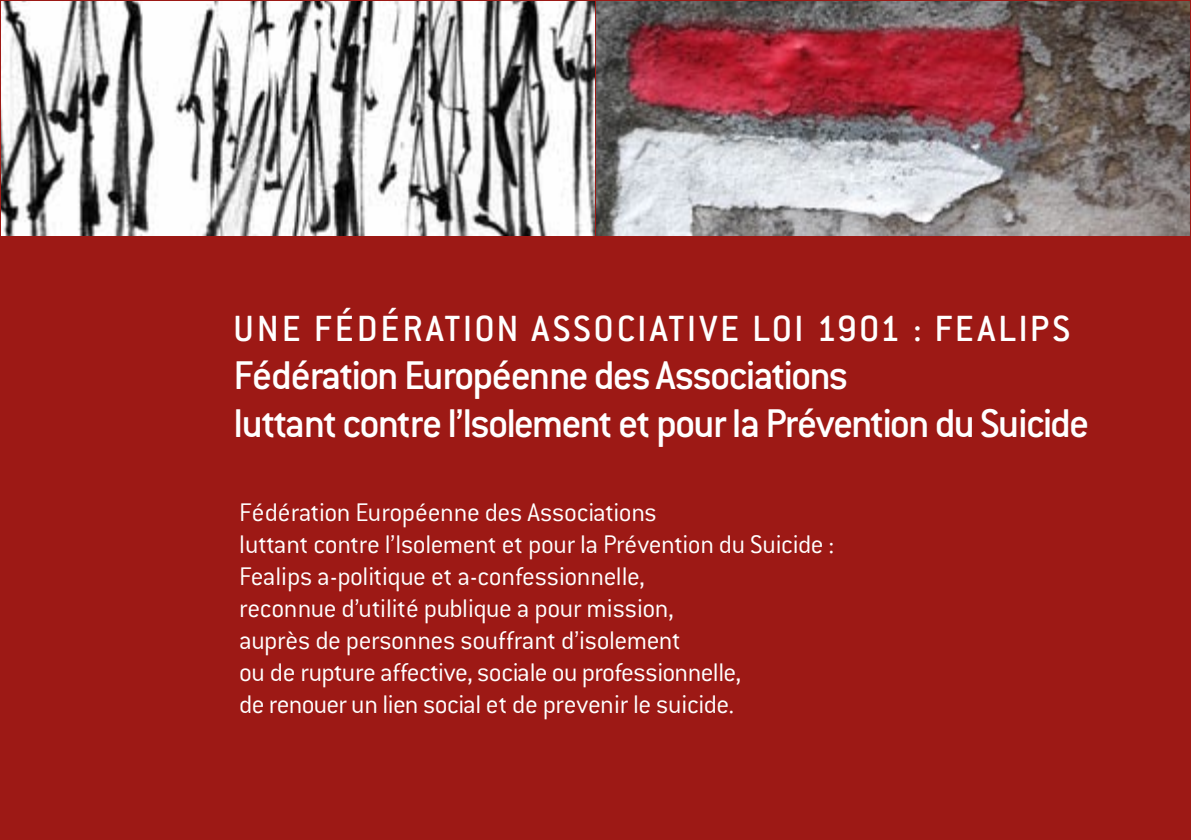
<style>
.page{position:relative;width:1191px;height:840px;background:#fff}
.page>*{position:absolute;margin:0;border:0;box-sizing:border-box;transform-origin:0 0}
.t1{font:500 44px/48px "Conduit ITC";letter-spacing:-.045em;color:#fff}
.t2{font:500 40px "Conduit ITC";letter-spacing:.07em;color:#fff}
.t3{font:300 28px/32px "Conduit ITC";letter-spacing:-.015em;color:#fff}
</style>
<div class="page">
<div style="left:0;top:0;width:1191px;height:839px;background:#9d1915"></div>
<img style="left:1px;top:1px;width:593px;height:234px">
<img style="left:596px;top:1px;width:594px;height:234px">
<h2 class="t2" style="left:233px;top:305px;width:838px">UNE FÉDÉRATION ASSOCIATIVE LOI 1901 : FEALIPS</h2>
<h1 class="t1" style="left:233px;top:350px;width:857px">Fédération Européenne des Associations<br>luttant contre l’Isolement et pour la Prévention du Suicide</h1>
<p class="t3" style="left:239px;top:496px;width:597px">Fédération Européenne des Associations<br>luttant contre l’Isolement et pour la Prévention du Suicide :<br>Fealips a-politique et a-confessionnelle,<br>reconnue d’utilité publique a pour mission,<br>auprès de personnes souffrant d’isolement<br>ou de rupture affective, sociale ou professionnelle,<br>de renouer un lien social et de prevenir le suicide.</p>
</div>
